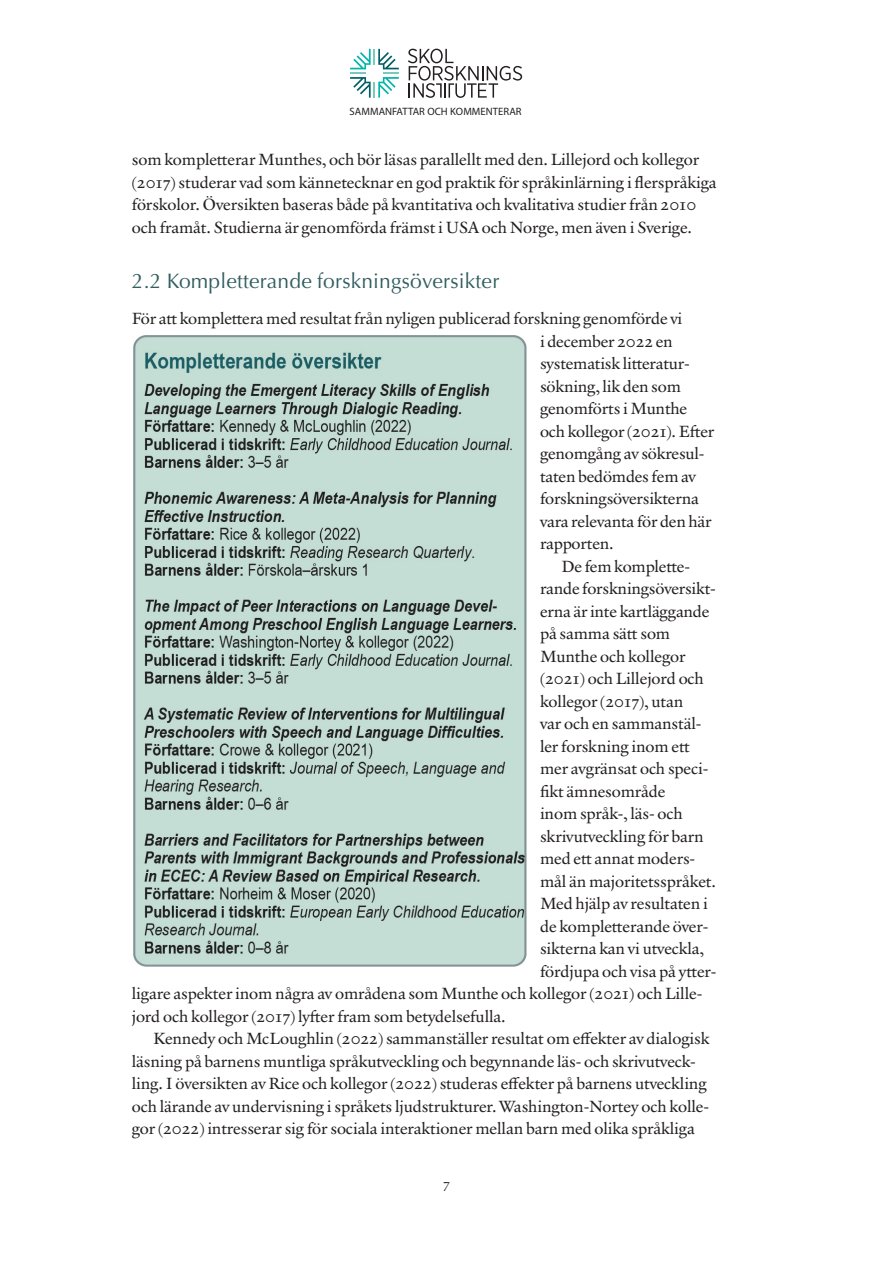
<style>
.page{position:relative;width:893px;height:1263px;background:#fff}
.page>*{position:absolute;margin:0;border:0;box-sizing:border-box;transform-origin:0 0}
.t1{font:21px "Optima";letter-spacing:.01em;color:#315e61}
.t2{font:16.5px/22.5px "Verdigris MVB Pro Text";letter-spacing:-.005em;color:#231f20}
.t3{font:13.5px "Optima";color:#231f20}
.t4{font:10.65px "Myriad Pro";letter-spacing:.005em;color:#231f20}
</style>
<div class="page">
<svg style="left:408px;top:49px;width:114px;height:49px"></svg>
<svg style="left:350px;top:49px;width:49px;height:49px"></svg>
<img style="left:133px;top:336px;width:394px;height:631px">
<p class="t4" style="left:350px;top:105px;width:174px">SAMMANFATTAR OCH KOMMENTERAR</p>
<p class="t2" style="left:132px;top:148px;width:586px">som kompletterar Munthes, och bör läsas parallellt med den. Lillejord och kollegor (2017) studerar vad som känne tecknar en god praktik för språkinlärning i flerspråkiga förskolor. Översikten baseras både på kvantitativa och kvalitativa studier från 2010 och framåt. Studierna är genomförda främst i USA och Norge, men även i Sverige.</p>
<p class="t1" style="left:132px;top:269px;width:369px">2.2 Kompletterande forskningsöversikter</p>
<p class="t2" style="left:540px;top:307px;width:176px;text-indent:-408px">För att komplettera med resultat från nyligen publicerad forskning genomförde vi<br>i december 2022 en systematisk litteratur&shy;sökning, lik den som genomförts i Munthe och kollegor (2021). Efter genomgång av sökresul&shy;taten bedömdes fem av forskningsöversikterna vara relevanta för den här rapporten.</p>
<p class="t2" style="left:561px;top:554px;width:130px">De fem komplette-</p>
<p class="t2" style="left:540px;top:577px;width:177px">rande forskningsöversikt-</p>
<p class="t2" style="left:540px;top:599px;width:171px">erna är inte kart läggande</p>
<p class="t2" style="left:540px;top:622px;width:132px">på samma sätt som</p>
<p class="t2" style="left:540px;top:644px;width:147px">Munthe och kollegor</p>
<p class="t2" style="left:540px;top:667px;width:165px">(2021) och Lillejord och</p>
<p class="t2" style="left:540px;top:689px;width:145px">kollegor (2017), utan</p>
<p class="t2" style="left:540px;top:712px;width:163px">var och en sammanstäl-</p>
<p class="t2" style="left:540px;top:734px;width:151px">ler forskning inom ett</p>
<p class="t2" style="left:540px;top:757px;width:170px">mer avgränsat och speci-</p>
<p class="t2" style="left:540px;top:779px;width:127px">fikt ämnesområde</p>
<p class="t2" style="left:540px;top:802px;width:144px">inom språk-, läs- och</p>
<p class="t2" style="left:540px;top:824px;width:165px">skrivutveck ling för barn</p>
<p class="t2" style="left:540px;top:847px;width:157px">med ett annat moders-</p>
<p class="t2" style="left:540px;top:869px;width:177px">mål än majoritets språket.</p>
<p class="t2" style="left:540px;top:892px;width:169px">Med hjälp av resulta ten i</p>
<p class="t2" style="left:540px;top:914px;width:170px">de kompletterande över-</p>
<p class="t2" style="left:540px;top:937px;width:166px">sikterna kan vi utveckla,</p>
<p class="t2" style="left:540px;top:959px;width:178px">fördjupa och visa på ytter-</p>
<p class="t2" style="left:132px;top:982px;width:572px">ligare aspekter inom några av områdena som Munthe och kollegor (2021) och Lille-</p>
<p class="t2" style="left:132px;top:1004px;width:375px">jord och kollegor (2017) lyfter fram som betydelsefulla.</p>
<p class="t2" style="left:153px;top:1027px;width:558px">Kennedy och McLoughlin (2022) sammanställer resultat om effekter av dialogisk</p>
<p class="t2" style="left:132px;top:1049px;width:565px">läsning på barnens muntliga språkutveckling och begynnande läs- och skriv utveck-</p>
<p class="t2" style="left:132px;top:1072px;width:576px">ling. I översikten av Rice och kollegor (2022) studeras effekter på barnens utveckling</p>
<p class="t2" style="left:132px;top:1094px;width:579px">och lärande av undervisning i språkets ljudstrukturer. Washington-Nortey och kolle-</p>
<p class="t2" style="left:132px;top:1117px;width:564px">gor (2022) intresserar sig för sociala interaktioner mellan barn med olika språkliga</p>
<p class="t3" style="left:443px;top:1178px;width:9px">7</p>
</div>
